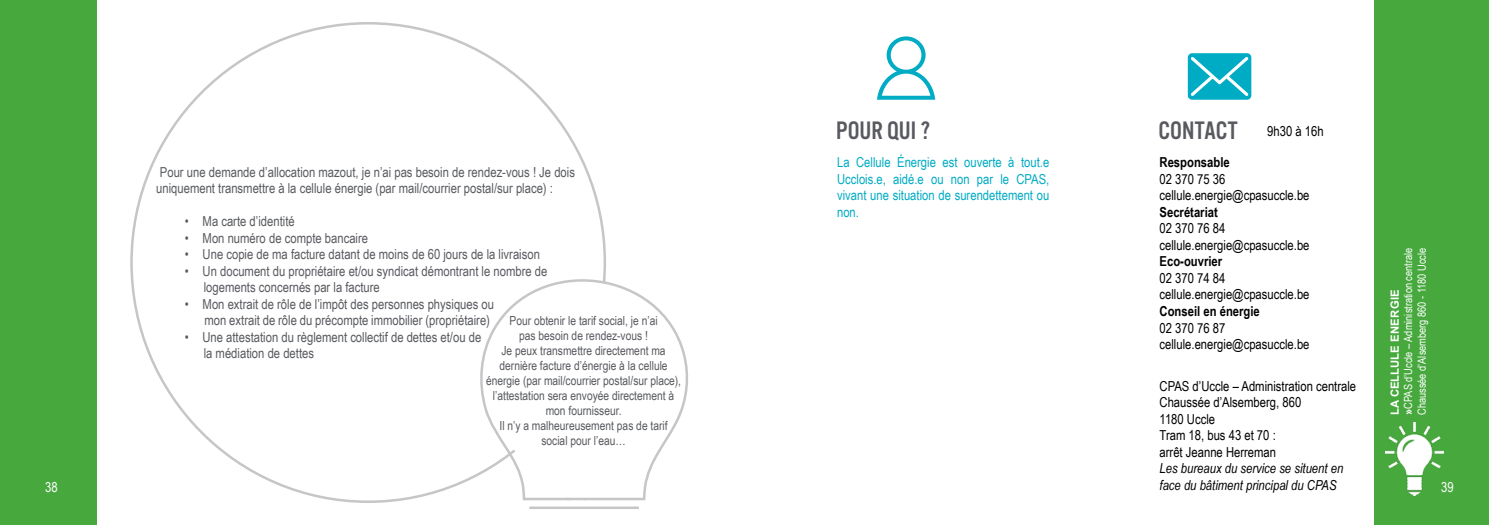
<style>
.page{position:relative;width:1489px;height:525px;background:#fff}
.page>*{position:absolute;margin:0;border:0;box-sizing:border-box;transform-origin:0 0}
.t1{font:26.25px "Alternate Got No 3 D";color:#585a5f}
.t2{font:13.75px/16.5px "Arial Narrow";color:#585a5f}
.t3{font:13.75px/16.5px "Arial Narrow";color:#000}
.t4{font:13.75px/16.5px "Arial Narrow";color:#00abc4;text-align:justify}
.t5{font:italic 13.75px/16.5px "Arial Narrow";color:#000}
.t6{font:700 13.75px "Arial Narrow";color:#000}
.t7{font:13.75px "Arial Narrow";color:#fff}
.t8{font:12.5px/15px "Arial Narrow";color:#585a5f;text-align:center}
.t9{font:11.25px/13.5px "Arial Narrow";color:#fff}
.t10{font:700 11.25px "Arial";color:#fff}
.s1{font-family:"Alternate Got No 3 D";font-size:26.25px;color:#585a5f}
.s2{font-family:"Arial";font-weight:700}
</style>
<div class="page">
<div style="left:0;top:0;width:1488px;height:524px;background:#47a83e"></div>
<div style="left:97px;top:0;width:1276px;height:524px;background:#fff"></div>
<img style="left:1385px;top:422px;width:57px;height:73px">
<svg style="left:475px;top:250px;width:213px;height:259px"></svg>
<svg style="left:877px;top:36px;width:58px;height:64px"></svg>
<svg style="left:1187px;top:53px;width:64px;height:47px;background:#29b8cd"></svg>
<h1 class="t1" style="left:836px;top:116px;width:95px">POUR QUI ?</h1>
<p class="t3" style="left:1158px;top:122px;width:167px"><span class="s1">CONTACT</span> 9h30 à 16h</p>
<p class="t4" style="left:837px;top:154px;width:214px">La Cellule Énergie est ouverte à tout.e Ucclois.e, aidé.e ou non par le CPAS, vivant une situation de surendettement ou non.</p>
<p class="t6" style="left:1159px;top:152px;width:72px">Responsable</p>
<p class="t2" style="left:156px;top:163px;width:420px">Pour une demande d’allocation mazout, je n’ai pas besoin de rendez-vous ! Je dois uniquement transmettre à la cellule énergie (par mail/courrier postal/sur place) :</p>
<p class="t2" style="left:185px;top:212px;width:111px">• Ma carte d’identité</p>
<p class="t2" style="left:185px;top:229px;width:185px">• Mon numéro de compte bancaire</p>
<p class="t2" style="left:185px;top:245px;width:356px">• Une copie de ma facture datant de moins de 60 jours de la livraison</p>
<p class="t2" style="left:204px;top:262px;width:345px;text-indent:-19px">• Un document du propriétaire et/ou syndicat démontrant le nombre de logements concernés par la facture</p>
<p class="t2" style="left:204px;top:295px;width:291px;text-indent:-20px">• Mon extrait de rôle de l’impôt des personnes physiques ou mon extrait de rôle du précompte immobilier (propriétaire)</p>
<p class="t2" style="left:204px;top:328px;width:279px;text-indent:-19px">• Une attestation du règlement collectif de dettes et/ou de la médiation de dettes</p>
<p class="t3" style="left:1159px;top:170px;width:151px">02 370 75 36 cellule.energie@cpasuccle.be</p>
<p class="t6" style="left:1159px;top:201px;width:60px">Secrétariat</p>
<p class="t3" style="left:1159px;top:220px;width:151px">02 370 76 84 cellule.energie@cpasuccle.be</p>
<p class="t6" style="left:1159px;top:251px;width:64px">Eco-ouvrier</p>
<p class="t3" style="left:1159px;top:269px;width:151px">02 370 74 84 cellule.energie@cpasuccle.be</p>
<p class="t6" style="left:1159px;top:300px;width:102px">Conseil en énergie</p>
<p class="t3" style="left:1159px;top:319px;width:151px">02 370 76 87 cellule.energie@cpasuccle.be</p>
<p class="t3" style="left:1159px;top:377px;width:198px">CPAS d’Uccle – Administration centrale<br>Chaussée d’Alsemberg, 860<br>1180 Uccle<br>Tram 18, bus 43 et 70 :<br>arrêt Jeanne Herreman</p>
<p class="t5" style="left:1159px;top:459px;width:185px">Les bureaux du service se situent en face du bâtiment principal du CPAS</p>
<p class="t9" style="left:1400px;top:415px;width:169px;rotate:-90deg"><span class="s2">»</span>CPAS d’Uccle – Administration centrale<br>Chaussée d’Alsemberg 860 - 1180 Uccle</p>
<p class="t10" style="left:1386px;top:415px;width:127px;rotate:-90deg">LA CELLULE ENERGIE</p>
<p class="t8" style="left:486px;top:312px;width:196px">Pour obtenir le tarif social, je n’ai<br>pas besoin de rendez-vous !<br>Je peux transmettre directement ma dernière facture d’énergie à la cellule énergie (par mail/courrier postal/sur place), l’attestation sera envoyée directement à mon fournisseur.<br>Il n’y a malheureusement pas de tarif social pour l’eau…</p>
<p class="t7" style="left:45px;top:477px;width:14px">38</p>
<p class="t7" style="left:1441px;top:477px;width:14px">39</p>
</div>
